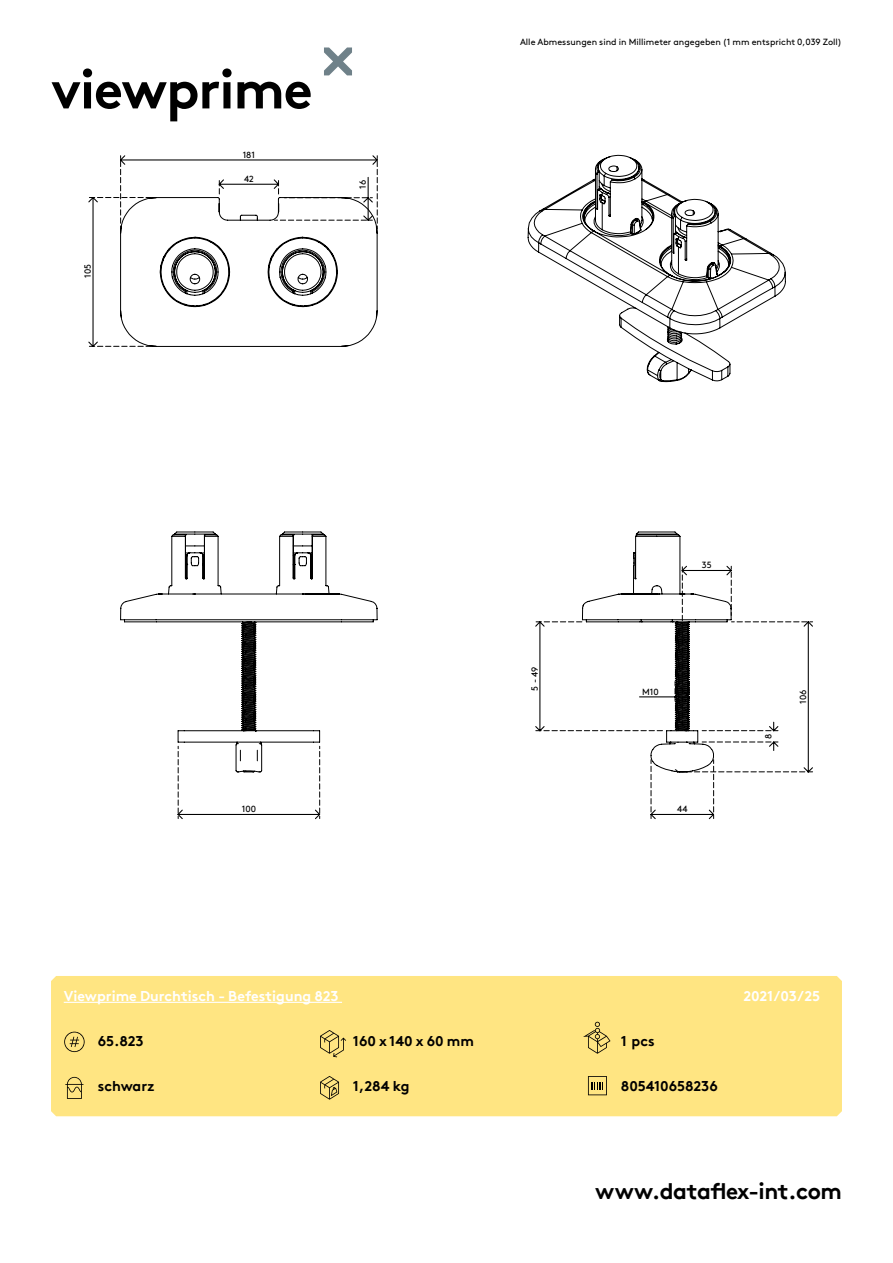
<style>
.page{position:relative;width:893px;height:1263px;background:#fff}
.page>*{position:absolute;margin:0;border:0;box-sizing:border-box;transform-origin:0 0}
.hoofdstuk{font:700 54px "Brown Pro TT";letter-spacing:-.02em;color:#000}
.t1{font:700 22.5px "Brown Pro TT";letter-spacing:-.02em;color:#000}
.specificaties{font:700 14.25px "Brown Pro TT";color:#000}
.t2{font:700 14.25px "Brown Pro TT";color:#fff}
.t3{font:9px "Brown";color:#000}
.t4{font:9px "Brown Pro TT Regular Alt";color:#000}
</style>
<div class="page">
<svg style="left:324px;top:47px;width:28px;height:28px"></svg>
<div style="left:51px;top:976px;width:791px;height:140px;background:#ffe582"></div>
<svg style="left:177px;top:773px;width:144px;height:47px"></svg>
<svg style="left:120px;top:531px;width:258px;height:242px"></svg>
<svg style="left:535px;top:531px;width:278px;height:289px"></svg>
<svg style="left:89px;top:155px;width:289px;height:192px"></svg>
<svg style="left:527px;top:154px;width:259px;height:229px"></svg>
<svg style="left:64px;top:1032px;width:21px;height:20px"></svg>
<svg style="left:65px;top:1077px;width:18px;height:22px"></svg>
<svg style="left:320px;top:1030px;width:26px;height:27px"></svg>
<svg style="left:583px;top:1022px;width:27px;height:32px"></svg>
<svg style="left:320px;top:1076px;width:19px;height:24px"></svg>
<svg style="left:588px;top:1076px;width:19px;height:19px"></svg>
<hr style="left:64px;top:1002px;width:278px;height:1px;background:#fff">
<p class="hoofdstuk" style="left:51px;top:46px;width:263px">viewprime</p>
<p class="t4" style="left:81px;top:278px;width:15px;rotate:-90deg">105</p>
<p class="t4" style="left:243px;top:148px;width:14px">181</p>
<p class="t4" style="left:244px;top:172px;width:11px">42</p>
<p class="t4" style="left:356px;top:189px;width:10px;rotate:-90deg">16</p>
<p class="t4" style="left:242px;top:802px;width:16px">100</p>
<p class="t3" style="left:520px;top:35px;width:323px">Alle Abmessungen sind in Millimeter angegeben (1 mm entspricht 0,039 Zoll)</p>
<p class="t4" style="left:528px;top:691px;width:26px;rotate:-90deg">5 - 49</p>
<p class="t4" style="left:702px;top:558px;width:11px">35</p>
<p class="t4" style="left:642px;top:685px;width:18px">M10</p>
<p class="t4" style="left:677px;top:802px;width:12px">44</p>
<p class="t4" style="left:761px;top:739px;width:7px;rotate:-90deg">8</p>
<p class="t4" style="left:796px;top:704px;width:16px;rotate:-90deg">106</p>
<h3 class="t2" style="left:64px;top:985px;width:277px">Viewprime Durchtisch - Befestigung 823</h3>
<h3 class="t2" style="left:743px;top:985px;width:78px">2021/03/25</h3>
<h3 class="specificaties" style="left:98px;top:1029px;width:47px">65.823</h3>
<p class="specificaties" style="left:98px;top:1074px;width:58px">schwarz</p>
<p class="specificaties" style="left:353px;top:1029px;width:123px">160 x 140 x 60 mm</p>
<p class="specificaties" style="left:621px;top:1029px;width:35px">1 pcs</p>
<p class="specificaties" style="left:353px;top:1074px;width:58px">1,284 kg</p>
<h3 class="specificaties" style="left:621px;top:1074px;width:98px">805410658236</h3>
<h2 class="t1" style="left:595px;top:1173px;width:248px">www.dataflex-int.com</h2>
</div>
